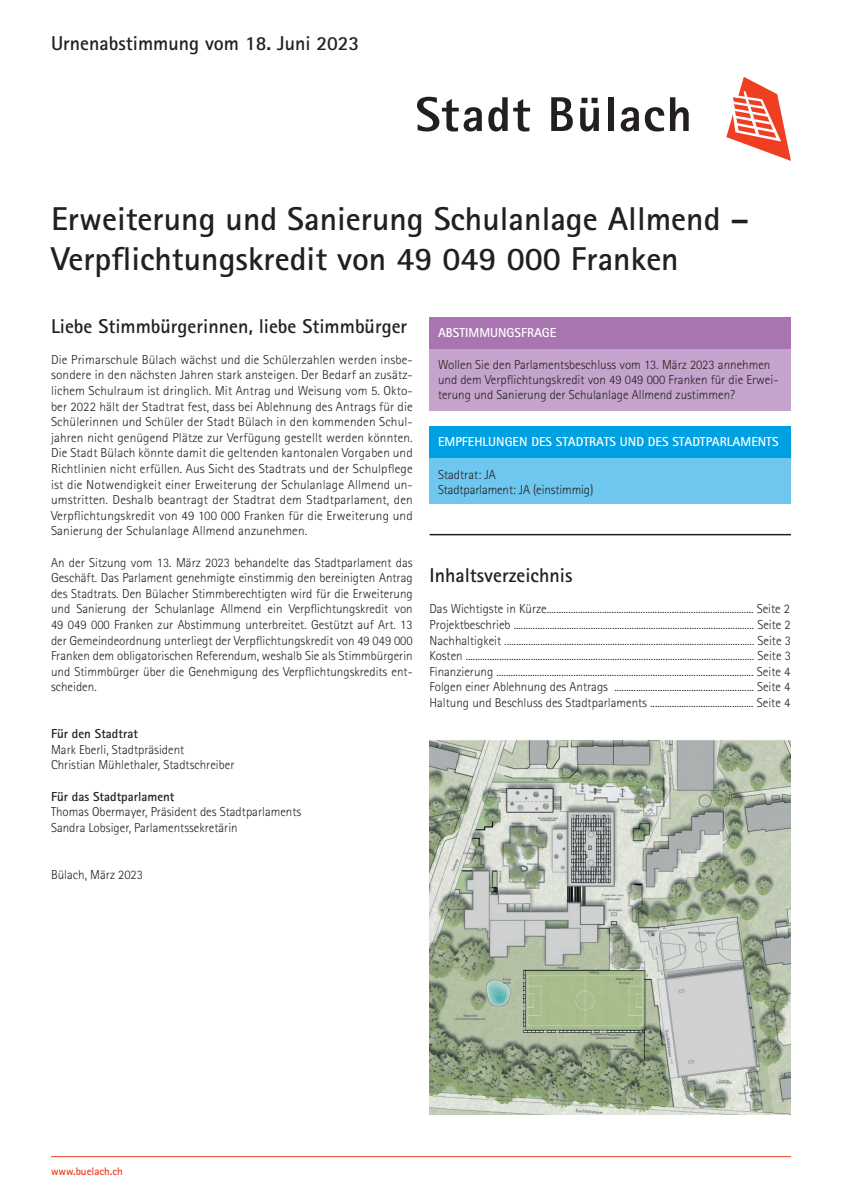
<style>
.page{position:relative;width:842px;height:1191px;background:#fff}
.page>*{position:absolute;margin:0;border:0;box-sizing:border-box;transform-origin:0 0}
.t1{font:700 33px/39.6px "Rotis Sans Serif Std";color:#231f20}
.t2{font:700 20px "Rotis Sans Serif Std";color:#231f20}
.t3{font:300 13px/15.6px "Rotis Sans Serif Std";color:#231f20}
.t4{font:700 13px "Rotis Sans Serif Std";color:#fff}
.t5{font:700 13px "Rotis Sans Serif Std";color:#231f20}
.t6{font:700 11px "Rotis Sans Serif Std";color:#ef3e22}
</style>
<div class="page">
<hr style="left:51px;top:1156px;width:740px;height:1px;background:#ef3e22">
<svg style="left:726px;top:77px;width:65px;height:84px"></svg>
<svg style="left:417px;top:97px;width:65px;height:34px"></svg>
<svg style="left:488px;top:97px;width:42px;height:34px"></svg>
<svg style="left:551px;top:97px;width:22px;height:34px"></svg>
<svg style="left:580px;top:98px;width:19px;height:33px"></svg>
<div style="left:608px;top:97px;width:6px;height:34px;background:#231f20"></div>
<svg style="left:621px;top:107px;width:18px;height:24px"></svg>
<svg style="left:645px;top:107px;width:19px;height:24px"></svg>
<svg style="left:670px;top:97px;width:19px;height:34px"></svg>
<hr style="left:429px;top:534px;width:362px;height:1px;background:#231f20">
<div style="left:429px;top:457px;width:362px;height:47px;background:#6fc6ef"></div>
<div style="left:429px;top:426px;width:362px;height:31px;background:#00a1e3"></div>
<div style="left:429px;top:348px;width:362px;height:62px;background:#c4a4cc"></div>
<div style="left:429px;top:317px;width:362px;height:31px;background:#a975b1"></div>
<img style="left:429px;top:739px;width:362px;height:375px">
<h2 class="t2" style="left:51px;top:31px;width:310px">Urnenabstimmung vom 18. Juni 2023</h2>
<h1 class="t1" style="left:51px;top:199px;width:700px">Erweiterung und Sanierung Schulanlage Allmend –<br>Verpflichtungskredit von 49 049 000 Franken</h1>
<h2 class="t2" style="left:51px;top:313px;width:358px">Liebe Stimmbürgerinnen, liebe Stimmbürger</h2>
<p class="t3" style="left:51px;top:351px;width:363px;text-align:justify">Die Primarschule Bülach wächst und die Schülerzahlen werden insbe&shy;sondere in den nächsten Jahren stark ansteigen. Der Bedarf an zusätz&shy;lichem Schulraum ist dringlich. Mit Antrag und Weisung vom 5. Okto&shy;ber 2022 hält der Stadtrat fest, dass bei Ablehnung des Antrags für die Schülerinnen und Schüler der Stadt Bülach in den kommenden Schul&shy;jahren nicht genügend Plätze zur Verfügung gestellt werden könnten.<br>Die Stadt Bülach könnte damit die geltenden kantonalen Vorgaben und Richtlinien nicht erfüllen. Aus Sicht des Stadtrats und der Schulpflege ist die Notwendigkeit einer Erweiterung der Schulanlage Allmend un&shy;umstritten. Deshalb beantragt der Stadtrat dem Stadtparlament, den Verpflichtungskredit von 49 100 000 Franken für die Erweiterung und Sanierung der Schulanlage Allmend anzunehmen.</p>
<p class="t3" style="left:51px;top:554px;width:363px;text-align:justify">An der Sitzung vom 13. März 2023 behandelte das Stadtparlament das Geschäft. Das Parlament genehmigte einstimmig den bereinigten Antrag des Stadtrats. Den Bülacher Stimmberechtigten wird für die Erweiterung und Sanierung der Schulanlage Allmend ein Verpflichtungskredit von 49 049 000 Franken zur Abstimmung unterbreitet. Gestützt auf Art. 13 der Gemeindeordnung unterliegt der Verpflichtungskredit von 49 049 000<br>Franken dem obligatorischen Referendum, weshalb Sie als Stimmbürgerin und Stimmbürger über die Genehmigung des Verpflichtungskredits ent&shy;scheiden.</p>
<p class="t5" style="left:51px;top:725px;width:88px">Für den Stadtrat</p>
<p class="t3" style="left:51px;top:741px;width:185px">Mark Eberli, Stadtpräsident<br>Christian Mühlethaler, Stadtschreiber</p>
<p class="t5" style="left:51px;top:788px;width:125px">Für das Stadtparlament</p>
<p class="t3" style="left:51px;top:804px;width:252px">Thomas Obermayer, Präsident des Stadtparlaments<br>Sandra Lobsiger, Parlamentssekretärin</p>
<p class="t3" style="left:51px;top:866px;width:93px">Bülach, März 2023</p>
<p class="t4" style="left:438px;top:324px;width:120px">ABSTIMMUNGSFRAGE</p>
<p class="t3" style="left:438px;top:357px;width:342px;line-height:15px">Wollen Sie den Parlamentsbeschluss vom 13. März 2023 annehmen und dem Verpflichtungskredit von 49 049 000 Franken für die Erwei&shy;terung und Sanierung der Schulanlage Allmend zustimmen?</p>
<p class="t4" style="left:438px;top:433px;width:342px">EMPFEHLUNGEN DES STADTRATS UND DES STADTPARLAMENTS</p>
<p class="t3" style="left:438px;top:467px;width:157px;line-height:15px">Stadtrat: JA<br>Stadtparlament: JA (einstimmig)</p>
<h2 class="t2" style="left:429px;top:563px;width:144px">Inhaltsverzeichnis</h2>
<p class="t3" style="left:429px;top:601px;width:363px;text-align:justify">Das Wichtigste in Kürze...................................................................................... Seite 2<br>Projektbeschrieb .................................................................................................... Seite 2<br>Nachhaltigkeit ........................................................................................................ Seite 3<br>Kosten ........................................................................................................................ Seite 3<br>Finanzierung ........................................................................................................... Seite 4<br>Folgen einer Ablehnung des Antrags .......................................................... Seite 4<br>Haltung und Beschluss des Stadtparlaments ........................................... Seite 4</p>
<p class="t6" style="left:51px;top:1164px;width:73px">www.buelach.ch</p>
</div>
